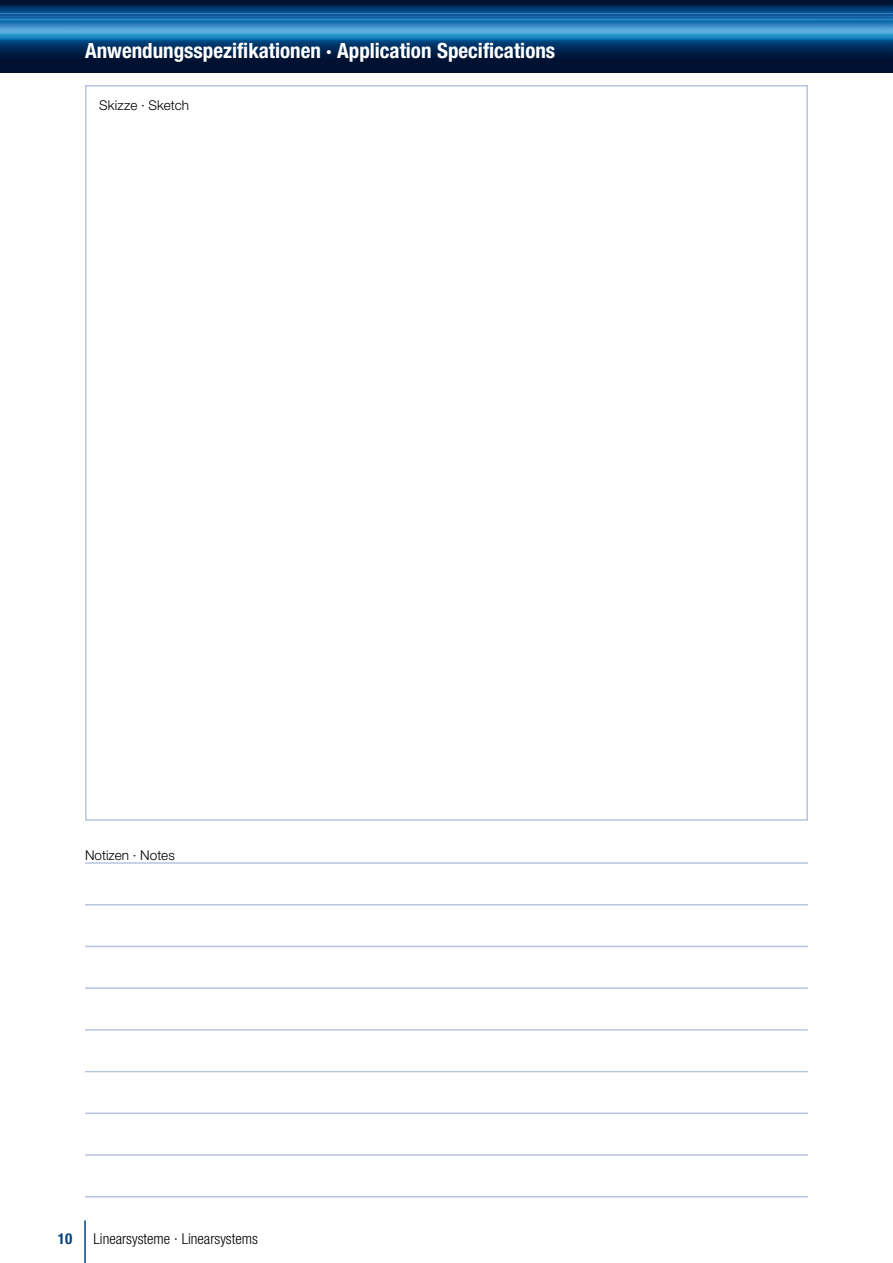
<style>
.page{position:relative;width:893px;height:1263px;background:#fff}
.page>*{position:absolute;margin:0;border:0;box-sizing:border-box;transform-origin:0 0}
.t1{font:700 condensed 21px "Helvetica Neue LT Std";color:#fff}
.t2{font:300 condensed 15px "Helvetica Neue LT Std";color:#000}
.t3{font:700 condensed 15px "Helvetica Neue LT Std";color:#00427d}
.t4{font:300 13.5px "Helvetica Neue LT Std";color:#000}
</style>
<div class="page">
<hr style="left:84px;top:1220px;width:2px;height:43px;background:#00427d">
<div style="left:0;top:0;width:893px;height:72px;background:#001131"></div>
<img style="left:0;top:5px;width:893px;height:51px">
<hr style="left:85px;top:862px;width:723px;height:2px;background:#bbc4dd">
<hr style="left:85px;top:904px;width:723px;height:1px;background:#bbc4dd">
<hr style="left:85px;top:946px;width:723px;height:1px;background:#bbc4dd">
<hr style="left:85px;top:987px;width:723px;height:2px;background:#bbc4dd">
<hr style="left:85px;top:1029px;width:723px;height:2px;background:#bbc4dd">
<hr style="left:85px;top:1071px;width:723px;height:1px;background:#bbc4dd">
<hr style="left:85px;top:1112px;width:723px;height:2px;background:#bbc4dd">
<hr style="left:85px;top:1154px;width:723px;height:2px;background:#bbc4dd">
<hr style="left:85px;top:1196px;width:723px;height:1px;background:#bbc4dd">
<p class="t1" style="left:85px;top:37px;width:472px">Anwendungsspezifikationen · Application Specifications</p>
<p class="t4" style="left:99px;top:97px;width:91px">Skizze · Sketch</p>
<p class="t4" style="left:85px;top:847px;width:91px">Notizen · Notes</p>
<p class="t3" style="left:58px;top:1229px;width:16px">10</p>
<p class="t2" style="left:94px;top:1230px;width:166px">Linearsysteme · Linearsystems</p>
</div>
